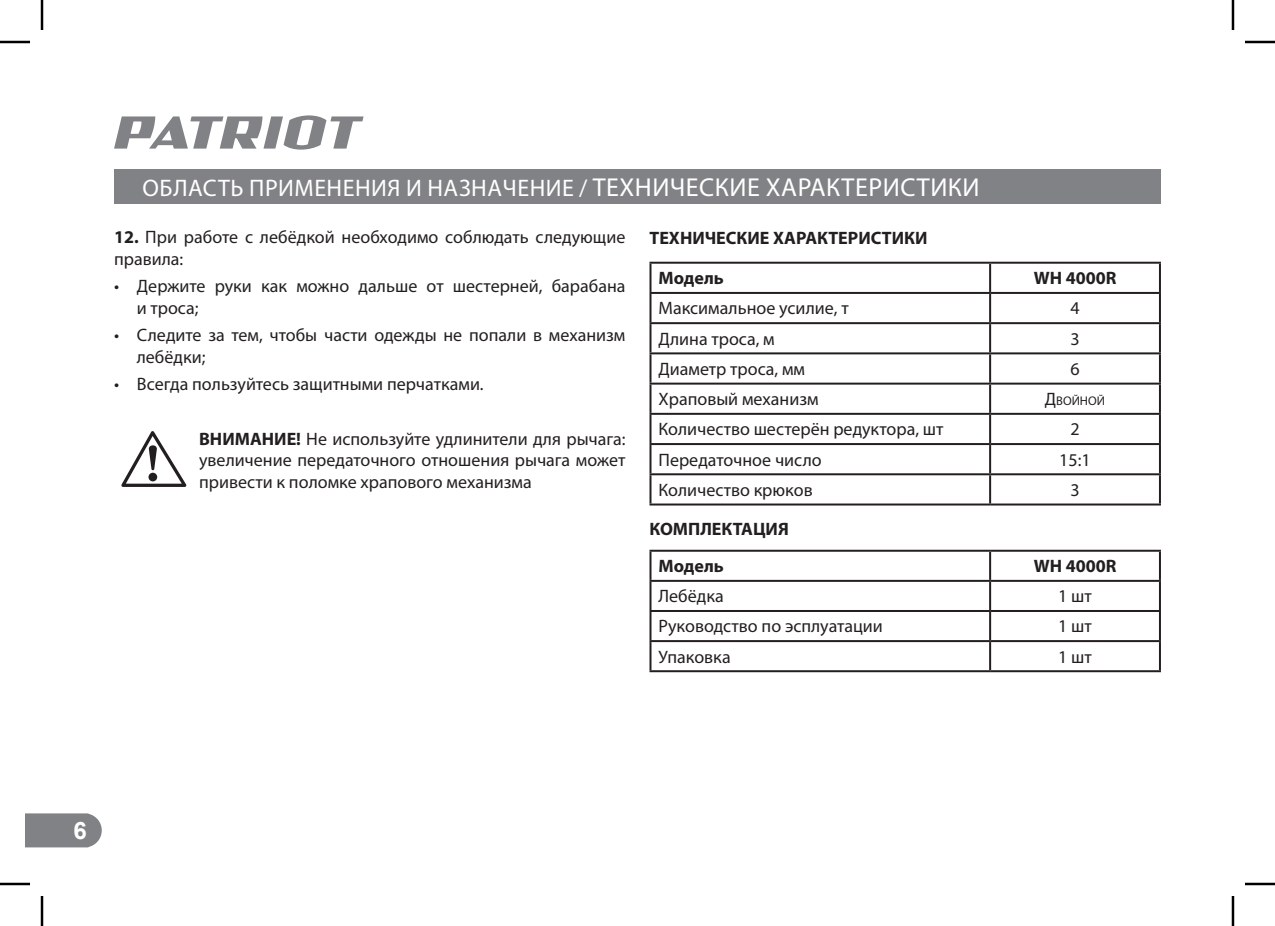
<style>
.page{position:relative;width:1275px;height:926px;background:#fff}
.page>*{position:absolute;margin:0;border:0;box-sizing:border-box;transform-origin:0 0}
.t1{font:24px "Myriad Pro";letter-spacing:.02em;color:#fff}
.t2{font:700 24px "Arial";color:#fff}
.t3{font:18px/21.6px "Myriad Pro";color:#231f20}
.t4{font:700 18px "Myriad Pro";color:#231f20}
.t5{font:18px "Myriad Pro";color:#231f20}
.t6{font:12.6px "Myriad Pro";color:#231f20}
.s1{font-size:26px}
.s2{font-weight:700}
.s3{font-size:18px}
</style>
<div class="page">
<svg style="left:25px;top:813px;width:77px;height:34px;background:#87898c"></svg>
<svg style="left:114px;top:115px;width:249px;height:35px"></svg>
<div style="left:114px;top:169px;width:1047px;height:34px;background:#808285"></div>
<svg style="left:121px;top:431px;width:66px;height:56px"></svg>
<hr style="left:649px;top:550px;width:341px;height:2px;background:#231f20">
<hr style="left:649px;top:552px;width:2px;height:28px;background:#231f20">
<hr style="left:990px;top:550px;width:171px;height:2px;background:#231f20">
<hr style="left:989px;top:552px;width:2px;height:28px;background:#231f20">
<hr style="left:1159px;top:552px;width:2px;height:28px;background:#231f20">
<hr style="left:649px;top:580px;width:341px;height:2px;background:#231f20">
<hr style="left:649px;top:582px;width:2px;height:28px;background:#231f20">
<hr style="left:990px;top:580px;width:171px;height:2px;background:#231f20">
<hr style="left:989px;top:582px;width:2px;height:28px;background:#231f20">
<hr style="left:1159px;top:582px;width:2px;height:28px;background:#231f20">
<hr style="left:649px;top:610px;width:341px;height:2px;background:#231f20">
<hr style="left:649px;top:612px;width:2px;height:28px;background:#231f20">
<hr style="left:990px;top:610px;width:171px;height:2px;background:#231f20">
<hr style="left:989px;top:612px;width:2px;height:28px;background:#231f20">
<hr style="left:1159px;top:612px;width:2px;height:28px;background:#231f20">
<hr style="left:649px;top:640px;width:341px;height:2px;background:#231f20">
<hr style="left:649px;top:642px;width:2px;height:28px;background:#231f20">
<hr style="left:990px;top:640px;width:171px;height:2px;background:#231f20">
<hr style="left:989px;top:642px;width:2px;height:28px;background:#231f20">
<hr style="left:1159px;top:642px;width:2px;height:28px;background:#231f20">
<hr style="left:649px;top:670px;width:341px;height:2px;background:#231f20">
<hr style="left:990px;top:670px;width:171px;height:2px;background:#231f20">
<hr style="left:649px;top:262px;width:341px;height:2px;background:#231f20">
<hr style="left:649px;top:264px;width:2px;height:28px;background:#231f20">
<hr style="left:990px;top:262px;width:171px;height:2px;background:#231f20">
<hr style="left:989px;top:264px;width:2px;height:28px;background:#231f20">
<hr style="left:1159px;top:264px;width:2px;height:28px;background:#231f20">
<hr style="left:649px;top:292px;width:341px;height:2px;background:#231f20">
<hr style="left:649px;top:294px;width:2px;height:28px;background:#231f20">
<hr style="left:990px;top:292px;width:171px;height:2px;background:#231f20">
<hr style="left:989px;top:294px;width:2px;height:28px;background:#231f20">
<hr style="left:1159px;top:294px;width:2px;height:28px;background:#231f20">
<hr style="left:649px;top:322px;width:341px;height:2px;background:#231f20">
<hr style="left:649px;top:324px;width:2px;height:28px;background:#231f20">
<hr style="left:990px;top:322px;width:171px;height:2px;background:#231f20">
<hr style="left:989px;top:324px;width:2px;height:28px;background:#231f20">
<hr style="left:1159px;top:324px;width:2px;height:28px;background:#231f20">
<hr style="left:649px;top:352px;width:341px;height:2px;background:#231f20">
<hr style="left:649px;top:354px;width:2px;height:29px;background:#231f20">
<hr style="left:990px;top:352px;width:171px;height:2px;background:#231f20">
<hr style="left:989px;top:354px;width:2px;height:29px;background:#231f20">
<hr style="left:1159px;top:354px;width:2px;height:29px;background:#231f20">
<hr style="left:649px;top:383px;width:341px;height:2px;background:#231f20">
<hr style="left:649px;top:385px;width:2px;height:28px;background:#231f20">
<hr style="left:990px;top:383px;width:171px;height:2px;background:#231f20">
<hr style="left:989px;top:385px;width:2px;height:28px;background:#231f20">
<hr style="left:1159px;top:385px;width:2px;height:28px;background:#231f20">
<hr style="left:649px;top:413px;width:341px;height:2px;background:#231f20">
<hr style="left:649px;top:415px;width:2px;height:28px;background:#231f20">
<hr style="left:990px;top:413px;width:171px;height:2px;background:#231f20">
<hr style="left:989px;top:415px;width:2px;height:28px;background:#231f20">
<hr style="left:1159px;top:415px;width:2px;height:28px;background:#231f20">
<hr style="left:649px;top:443px;width:341px;height:2px;background:#231f20">
<hr style="left:649px;top:445px;width:2px;height:28px;background:#231f20">
<hr style="left:990px;top:443px;width:171px;height:2px;background:#231f20">
<hr style="left:989px;top:445px;width:2px;height:28px;background:#231f20">
<hr style="left:1159px;top:445px;width:2px;height:28px;background:#231f20">
<hr style="left:649px;top:473px;width:341px;height:2px;background:#231f20">
<hr style="left:649px;top:475px;width:2px;height:28px;background:#231f20">
<hr style="left:990px;top:473px;width:171px;height:2px;background:#231f20">
<hr style="left:989px;top:475px;width:2px;height:28px;background:#231f20">
<hr style="left:1159px;top:475px;width:2px;height:28px;background:#231f20">
<hr style="left:649px;top:503px;width:341px;height:2px;background:#231f20">
<hr style="left:990px;top:503px;width:171px;height:2px;background:#231f20">
<hr style="left:0;top:41px;width:30px;height:2px;background:#000">
<hr style="left:1245px;top:41px;width:30px;height:2px;background:#000">
<hr style="left:0;top:883px;width:30px;height:2px;background:#000">
<hr style="left:1245px;top:883px;width:30px;height:2px;background:#000">
<hr style="left:41px;top:0;width:2px;height:30px;background:#000">
<hr style="left:41px;top:896px;width:2px;height:30px;background:#000">
<hr style="left:1231px;top:0;width:3px;height:30px;background:#000">
<hr style="left:1231px;top:896px;width:3px;height:30px;background:#000">
<h1 class="t1" style="left:143px;top:176px;width:838px">ОБЛАСТЬ ПРИМЕНЕНИЯ И НАЗНАЧЕНИЕ / <span class="s1">ТЕХНИЧЕСКИЕ ХАРАКТЕРИСТИКИ</span></h1>
<p class="t3" style="left:114px;top:227px;width:513px"><span class="s2">12.</span> При работе с лебёдкой необходимо соблюдать следующие правила:</p>
<p class="t3" style="left:137px;top:276px;width:490px;text-indent:-23px">• Держите руки как можно дальше от шестерней, барабана и троса;</p>
<p class="t3" style="left:137px;top:325px;width:490px;text-indent:-22px">• Следите за тем, чтобы части одежды не попали в механизм лебёдки;</p>
<p class="t3" style="left:114px;top:374px;width:371px">• Всегда пользуйтесь защитными перчатками.</p>
<p class="t3" style="left:199px;top:428px;width:428px;text-align:justify"><span class="s2">ВНИМАНИЕ!</span> Не используйте удлинители для рычага: увеличение передаточного отношения рычага может привести к поломке храпового механизма</p>
<p class="t4" style="left:649px;top:229px;width:279px">ТЕХНИЧЕСКИЕ ХАРАКТЕРИСТИКИ</p>
<p class="t4" style="left:658px;top:269px;width:67px">Модель</p>
<p class="t4" style="left:1033px;top:269px;width:84px">WH 4000R</p>
<p class="t3" style="left:658px;top:298px;width:192px">Максимальное усилие, т</p>
<p class="t3" style="left:1070px;top:298px;width:11px">4</p>
<p class="t3" style="left:658px;top:328px;width:118px">Длина троса, м</p>
<p class="t5" style="left:1070px;top:330px;width:11px">3</p>
<p class="t3" style="left:658px;top:359px;width:148px">Диаметр троса, мм</p>
<p class="t5" style="left:1070px;top:360px;width:11px">6</p>
<p class="t3" style="left:658px;top:389px;width:162px">Храповый механизм</p>
<p class="t6" style="left:1045px;top:395px;width:62px"><span class="s3">Д</span>войной</p>
<p class="t3" style="left:658px;top:419px;width:286px">Количество шестерён редуктора, шт</p>
<p class="t5" style="left:1070px;top:421px;width:11px">2</p>
<p class="t3" style="left:658px;top:449px;width:165px">Передаточное число</p>
<p class="t5" style="left:1059px;top:451px;width:33px">15:1</p>
<p class="t3" style="left:658px;top:480px;width:156px">Количество крюков</p>
<p class="t3" style="left:1070px;top:480px;width:11px">3</p>
<p class="t4" style="left:649px;top:520px;width:141px">КОМПЛЕКТАЦИЯ</p>
<p class="t4" style="left:658px;top:557px;width:67px">Модель</p>
<p class="t4" style="left:1033px;top:557px;width:84px">WH 4000R</p>
<p class="t3" style="left:658px;top:586px;width:67px">Лебёдка</p>
<p class="t3" style="left:1058px;top:586px;width:35px">1 шт</p>
<p class="t3" style="left:658px;top:616px;width:226px">Руководство по эсплуатации</p>
<p class="t3" style="left:1058px;top:616px;width:35px">1 шт</p>
<p class="t3" style="left:658px;top:646px;width:74px">Упаковка</p>
<p class="t3" style="left:1058px;top:646px;width:35px">1 шт</p>
<h1 class="t2" style="left:73px;top:817px;width:15px">6</h1>
</div>
